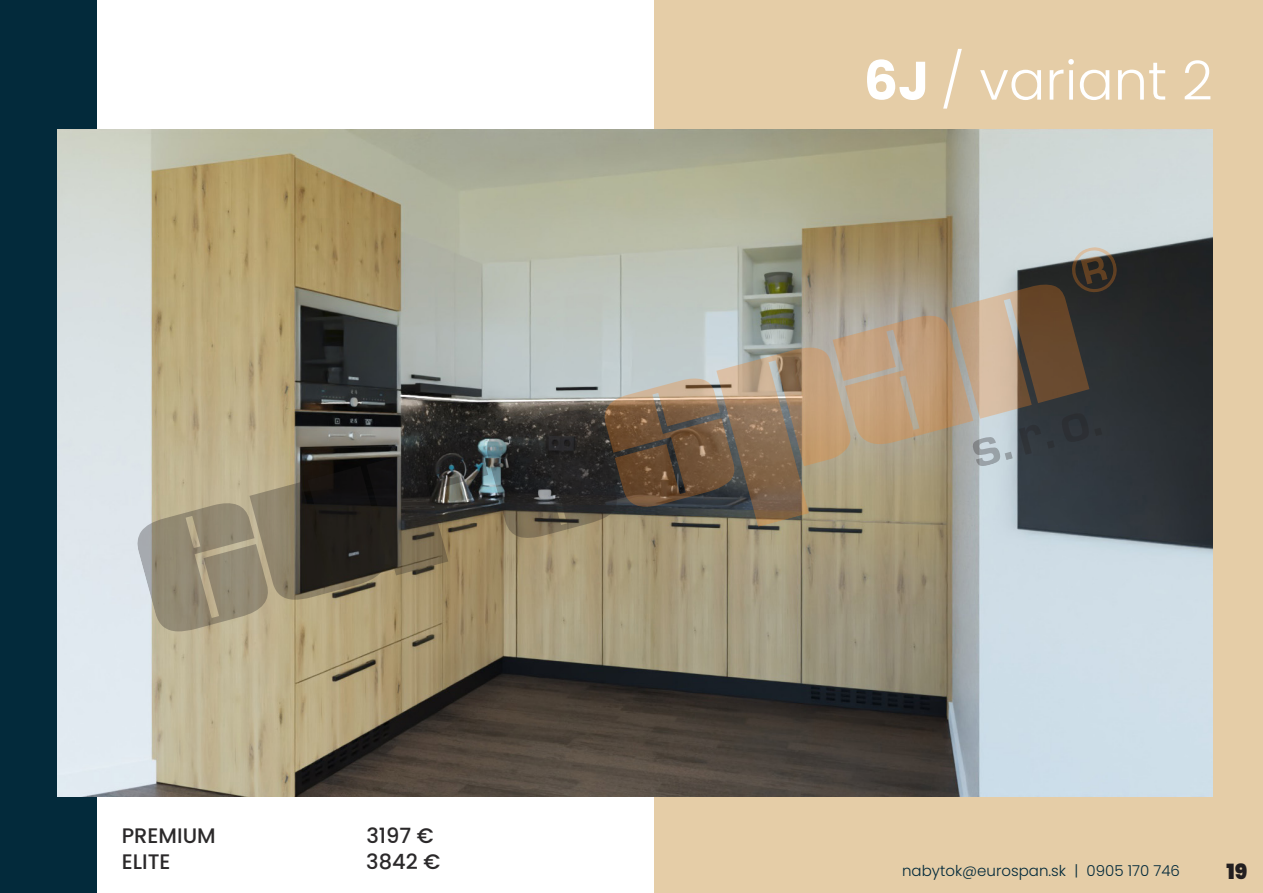
<style>
.page{position:relative;width:1263px;height:893px;background:#fff}
.page>*{position:absolute;margin:0;border:0;box-sizing:border-box;transform-origin:0 0}
.t1{font:300 54px "Poppins";color:#fff}
.t2{font:500 21px "Poppins";color:#2b292a}
.t3{font:900 21px "Poppins";color:#231f20}
.t4{font:300 15px "Poppins";color:#032a3b}
.s1{font-weight:700}
</style>
<div class="page">
<div style="left:0;top:0;width:96px;height:893px;background:#032a3b"></div>
<div style="left:655px;top:0;width:608px;height:893px;background:#e5cda7"></div>
<img style="left:58px;top:130px;width:1155px;height:666px">
<svg style="left:136px;top:410px;width:481px;height:221px;background:#7a725f"></svg>
<svg style="left:602px;top:247px;width:515px;height:280px;background:#938978"></svg>
<svg style="left:972px;top:437px;width:41px;height:29px"></svg>
<svg style="left:1019px;top:424px;width:22px;height:31px"></svg>
<svg style="left:1047px;top:440px;width:8px;height:9px"></svg>
<svg style="left:1061px;top:413px;width:41px;height:29px"></svg>
<p class="t2" style="left:122px;top:824px;width:95px">PREMIUM</p>
<p class="t2" style="left:366px;top:824px;width:69px">3197 €</p>
<p class="t2" style="left:122px;top:849px;width:50px">ELITE</p>
<p class="t2" style="left:366px;top:849px;width:75px">3842 €</p>
<p class="t1" style="left:864px;top:49px;width:351px"><span class="s1">6J</span> / variant 2</p>
<p class="t4" style="left:902px;top:862px;width:279px">nabytok@eurospan.sk | 0905 170 746</p>
<h2 class="t3" style="left:1226px;top:860px;width:22px">19</h2>
</div>
